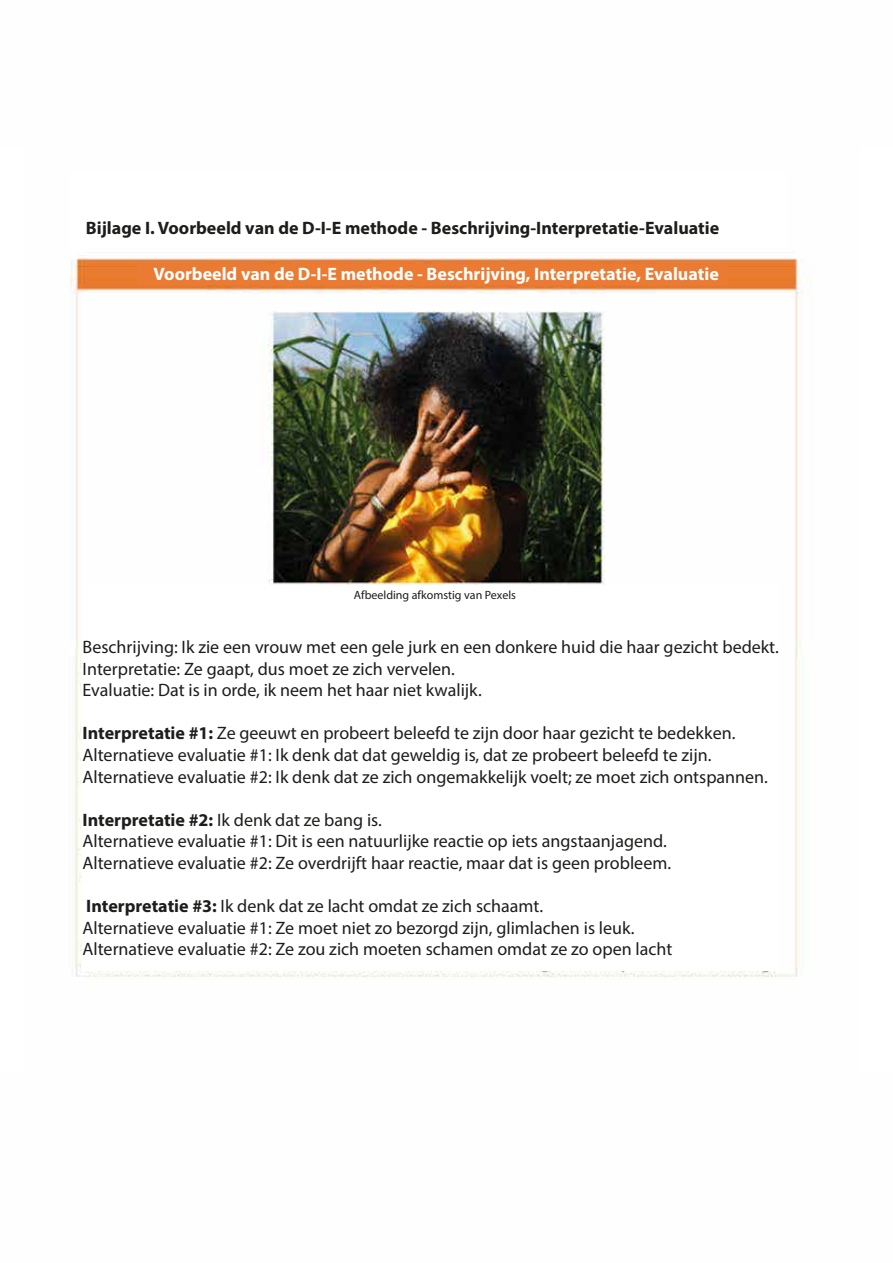
<style>
.page{position:relative;width:893px;height:1263px;background:#fff}
.page>*{position:absolute;margin:0;border:0;box-sizing:border-box;transform-origin:0 0}
.t1{font:18px/21.6px "Myriad Pro";color:#1d1d1b}
.t2{font:700 18px "Myriad Pro";color:#1d1d1b}
.t3{font:700 18px "Myriad Pro";color:#fff}
.t4{font:12px "Myriad Pro";color:#1d1d1b}
.s1{font-weight:700}
</style>
<div class="page">
<img style="left:69px;top:258px;width:743px;height:719px">
<div style="left:137px;top:264px;width:590px;height:20px;background:#eb7b32"></div>
<div style="left:83px;top:585px;width:695px;height:386px;background:#fff"></div>
<p class="t2" style="left:86px;top:216px;width:635px">Bijlage I. Voorbeeld van de D-I-E methode - Beschrijving-Interpretatie-Evaluatie</p>
<p class="t3" style="left:154px;top:263px;width:567px">Voorbeeld van de D-I-E methode - Beschrijving, Interpretatie, Evaluatie</p>
<p class="t4" style="left:354px;top:587px;width:163px">Afbeelding afkomstig van Pexels</p>
<p class="t1" style="left:83px;top:636px;width:698px">Beschrijving: Ik zie een vrouw met een gele jurk en een donkere huid die haar gezicht bedekt.<br>Interpretatie: Ze gaapt, dus moet ze zich vervelen.<br>Evaluatie: Dat is in orde, ik neem het haar niet kwalijk.</p>
<p class="t1" style="left:83px;top:722px;width:687px"><span class="s1">Interpretatie #1:</span> Ze geeuwt en probeert beleefd te zijn door haar gezicht te bedekken.<br>Alternatieve evaluatie #1: Ik denk dat dat geweldig is, dat ze probeert beleefd te zijn.<br>Alternatieve evaluatie #2: Ik denk dat ze zich ongemakkelijk voelt; ze moet zich ontspannen.</p>
<p class="t1" style="left:83px;top:809px;width:590px"><span class="s1">Interpretatie #2:</span> Ik denk dat ze bang is.<br>Alternatieve evaluatie #1: Dit is een natuurlijke reactie op iets angstaanjagend.<br>Alternatieve evaluatie #2: Ze overdrijft haar reactie, maar dat is geen probleem.</p>
<p class="t1" style="left:83px;top:895px;width:591px"><span class="s1">Interpretatie #3:</span> Ik denk dat ze lacht omdat ze zich schaamt.<br>Alternatieve evaluatie #1: Ze moet niet zo bezorgd zijn, glimlachen is leuk.<br>Alternatieve evaluatie #2: Ze zou zich moeten schamen omdat ze zo open lacht</p>
</div>
